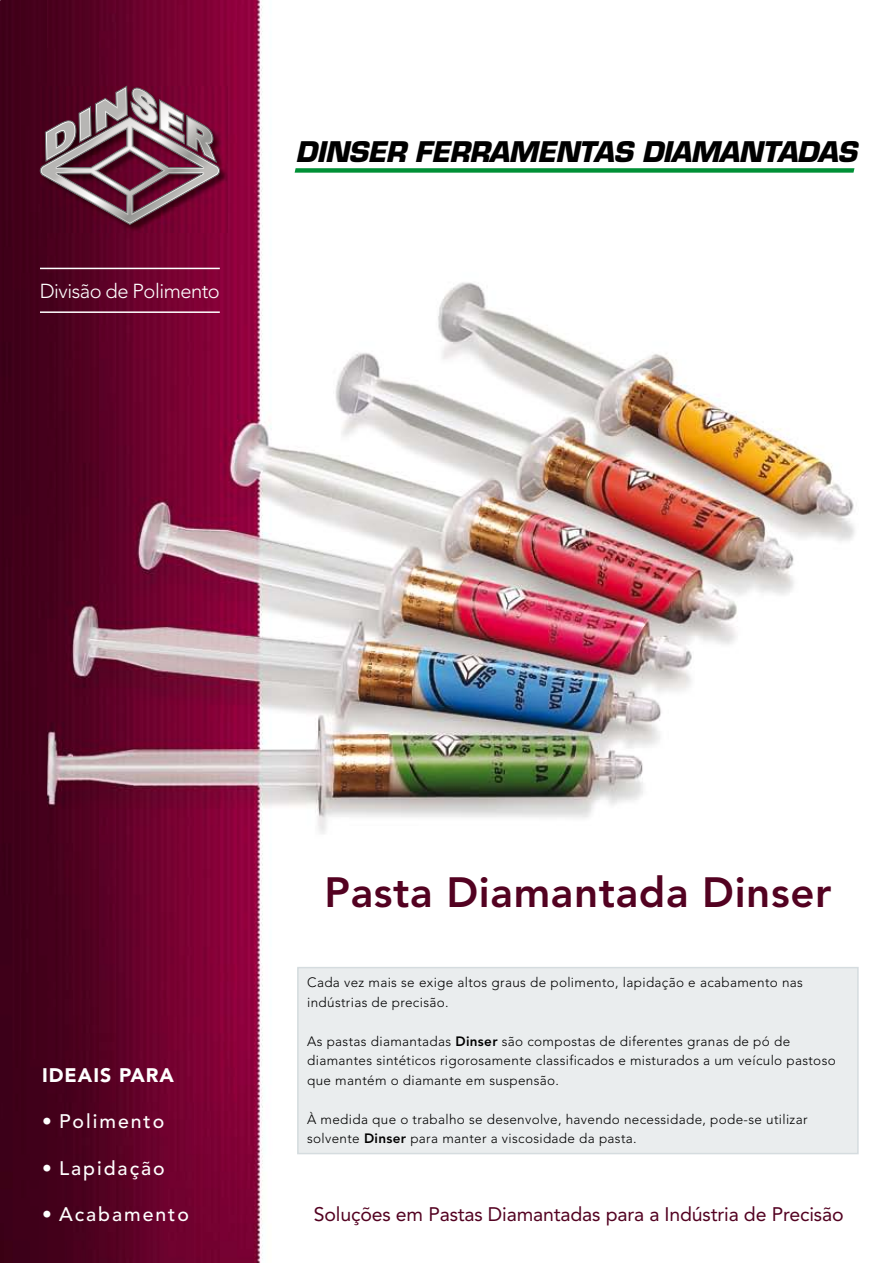
<style>
.page{position:relative;width:893px;height:1263px;background:#fff}
.page>*{position:absolute;margin:0;border:0;box-sizing:border-box;transform-origin:0 0}
.t1{font:800 42px "Avenir";letter-spacing:.015em;color:#530221}
.t2{font:italic 700 27.75px "Eurostile";letter-spacing:-.025em;color:#000}
.t3{font:300 20.1px "Avenir";letter-spacing:-.025em;color:#fff}
.t4{font:19.5px "Avenir";letter-spacing:-.01em;color:#530221}
.t5{font:500 19.5px "Avenir";letter-spacing:.1em;color:#fff}
.t6{font:900 19.5px "Avenir";letter-spacing:.05em;color:#fff}
.t7{font:300 13.5px/19.5px "Avenir";letter-spacing:.025em;color:#000}
.s1{font-weight:800}
</style>
<div class="page">
<img style="left:0;top:0;width:858px;height:1263px">
<img style="left:40px;top:87px;width:188px;height:145px">
<svg style="left:40px;top:86px;width:180px;height:139px;background:#7e475c"></svg>
<hr style="left:40px;top:268px;width:180px;height:1px;background:#fff">
<hr style="left:40px;top:311px;width:180px;height:2px;background:#fff">
<svg style="left:295px;top:168px;width:559px;height:5px;background:#1c9c4c"></svg>
<div style="left:298px;top:967px;width:560px;height:186px;background:#eaedee"></div>
<div style="left:297px;top:967px;width:562px;height:187px;border:2px solid #d5dcdf"></div>
<h3 class="t3" style="left:40px;top:279px;width:181px">Divisão de Polimento</h3>
<h2 class="t2" style="left:296px;top:134px;width:563px">DINSER FERRAMENTAS DIAMANTADAS</h2>
<h1 class="t1" style="left:324px;top:867px;width:508px">Pasta Diamantada Dinser</h1>
<p class="t7" style="left:307px;top:973px;width:497px">Cada vez mais se exige altos graus de polimento, lapidação e acabamento nas indústrias de precisão.</p>
<p class="t7" style="left:307px;top:1031px;width:530px">As pastas diamantadas <span class="s1">Dinser</span> são compostas de diferentes granas de pó de diamantes sintéticos rigorosamente classificados e misturados a um veículo pastoso que mantém o diamante em suspensão.</p>
<p class="t7" style="left:307px;top:1109px;width:502px">À medida que o trabalho se desenvolve, havendo necessidade, pode-se utilizar solvente <span class="s1">Dinser</span> para manter a viscosidade da pasta.</p>
<h3 class="t6" style="left:42px;top:1063px;width:133px">IDEAIS PARA</h3>
<h3 class="t5" style="left:42px;top:1110px;width:124px">• Polimento</h3>
<h3 class="t5" style="left:42px;top:1157px;width:124px">• Lapidação</h3>
<h3 class="t5" style="left:42px;top:1203px;width:148px">• Acabamento</h3>
<h3 class="t4" style="left:314px;top:1203px;width:531px">Soluções em Pastas Diamantadas para a Indústria de Precisão</h3>
</div>
